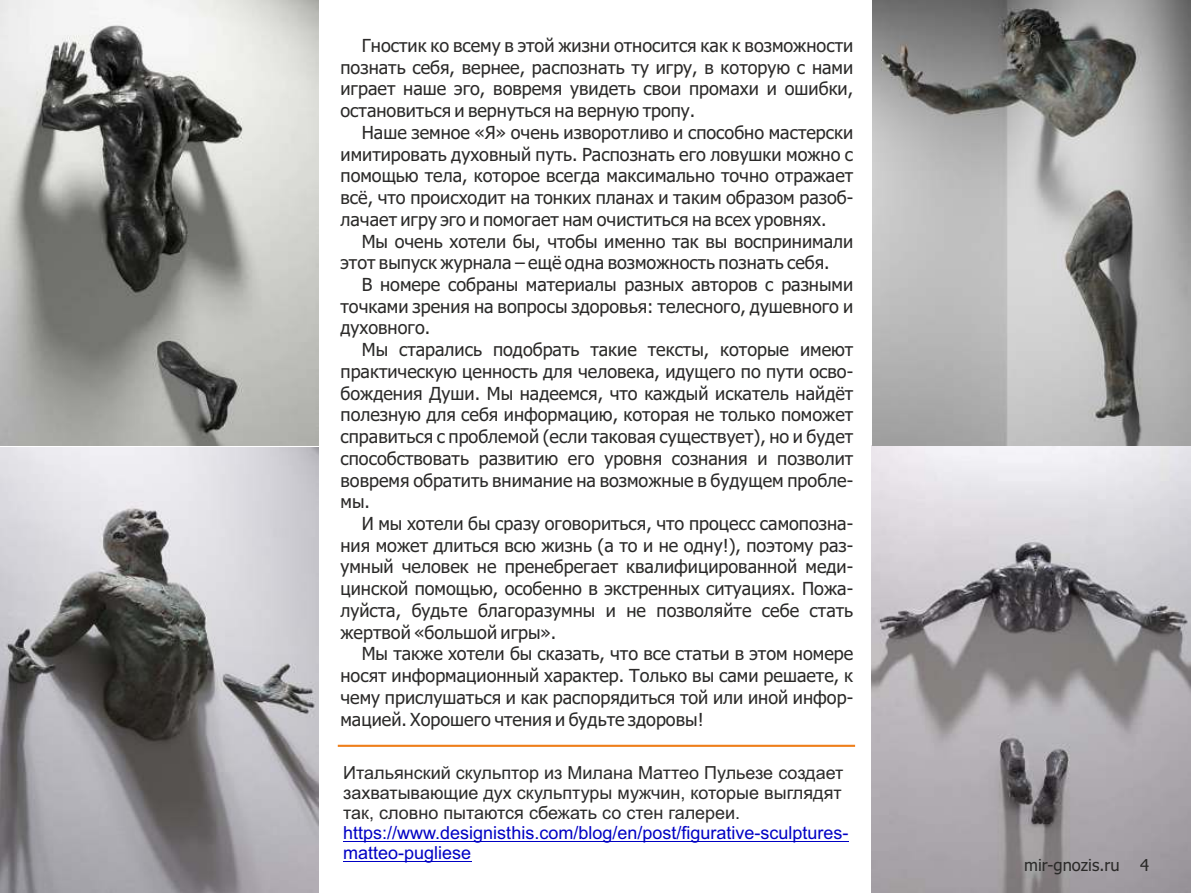
<style>
.page{position:relative;width:1191px;height:893px;background:#fff}
.page>*{position:absolute;margin:0;border:0;box-sizing:border-box;transform-origin:0 0}
.t1{font:18px/21.8px "Tahoma";color:#2b2a29;text-align:justify}
.t2{font:18px/20.1px "Arial";color:#2b2a29;text-align:justify}
.t3{font:18px/20.1px "Arial";color:#0000c4}
.t4{font:16.5px "Tahoma";color:#2b2a29}
</style>
<div class="page">
<img style="left:871px;top:0;width:320px;height:893px">
<hr style="left:343px;top:841px;width:505px;height:1px;background:#0000c4">
<hr style="left:343px;top:861px;width:128px;height:1px;background:#0000c4">
<img style="left:0;top:0;width:318px;height:893px">
<hr style="left:338px;top:745px;width:517px;height:2px;background:#ef7f1a">
<p class="t1" style="left:340px;top:36px;width:514px;text-indent:21px">Гностик ко всему в этой жизни относится как к возможности познать себя, вернее, распознать ту игру, в которую с нами играет наше эго, вовремя увидеть свои промахи и ошибки, остановиться и вернуться на верную тропу.</p>
<p class="t1" style="left:340px;top:123px;width:514px;text-indent:21px">Наше земное «Я» очень изворотливо и способно мастерски имитировать духовный путь. Распознать его ловушки можно с помощью тела, которое всегда максимально точно отражает всё, что происходит на тонких планах и таким образом разоб&shy;лачает игру эго и помогает нам очиститься на всех уровнях.</p>
<p class="t1" style="left:340px;top:232px;width:514px;text-indent:21px">Мы очень хотели бы, чтобы именно так вы воспринимали этот выпуск журнала – ещё одна возможность познать себя.</p>
<p class="t1" style="left:340px;top:275px;width:514px;text-indent:21px">В номере собраны материалы разных авторов с разными точками зрения на вопросы здоровья: телесного, душевного и духовного.</p>
<p class="t1" style="left:340px;top:340px;width:514px;text-indent:21px">Мы старались подобрать такие тексты, которые имеют практическую ценность для человека, идущего по пути осво&shy;бождения Души. Мы надеемся, что каждый искатель найдёт полезную для себя информацию, которая не только поможет справиться с проблемой (если таковая существует), но и будет способствовать развитию его уровня сознания и позволит вовремя обратить внимание на возможные в будущем пробле&shy;мы.</p>
<p class="t1" style="left:340px;top:514px;width:514px;text-indent:21px">И мы хотели бы сразу оговориться, что процесс самопозна&shy;ния может длиться всю жизнь (а то и не одну!), поэтому раз&shy;умный человек не пренебрегает квалифицированной меди&shy;цинской помощью, особенно в экстренных ситуациях. Пожа&shy;луйста, будьте благоразумны и не позволяйте себе стать жертвой «большой игры».</p>
<p class="t1" style="left:340px;top:644px;width:514px;text-indent:21px">Мы также хотели бы сказать, что все статьи в этом номере носят информационный характер. Только вы сами решаете, к чему прислушаться и как распорядиться той или иной инфор&shy;мацией. Хорошего чтения и будьте здоровы!</p>
<p class="t2" style="left:343px;top:764px;width:502px">Итальянский скульптор из Милана Маттео Пульезе создает захватывающие дух скульптуры мужчин, которые выглядят так, словно пытаются сбежать со стен галереи.</p>
<p class="t3" style="left:343px;top:824px;width:507px">https://www.designisthis.com/blog/en/post/figurative-sculptures&shy;matteo-pugliese</p>
<p class="t4" style="left:1024px;top:859px;width:97px">mir-gnozis.ru</p>
<p class="t4" style="left:1140px;top:859px;width:11px">4</p>
</div>
